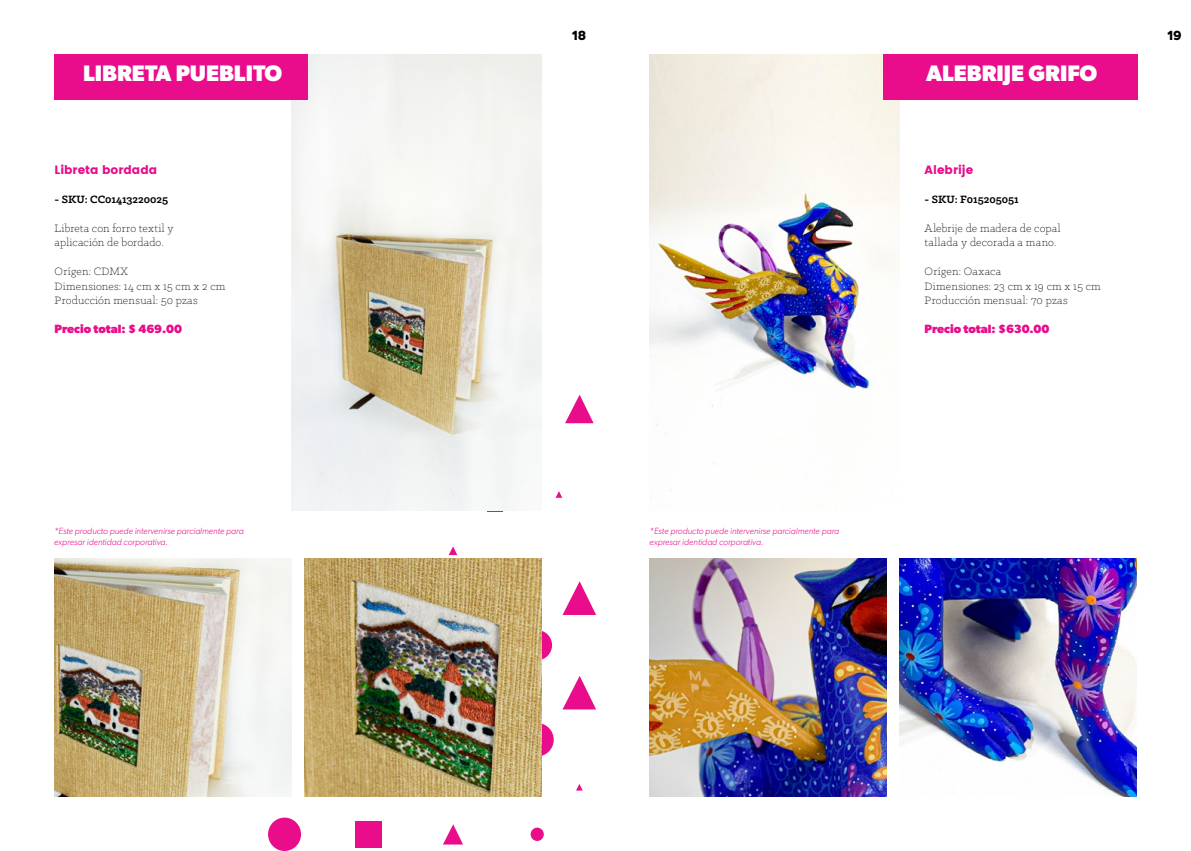
<style>
.page{position:relative;width:1191px;height:851px;background:#fff}
.page>*{position:absolute;margin:0;border:0;box-sizing:border-box;transform-origin:0 0}
.t1{font:700 22.5px "Gibson";color:#fff}
.t2{font:800 13.5px "AXIS";color:#000}
.t3{font:300 12px/14.4px "Klinic Slab";letter-spacing:.015em;color:#000}
.t4{font:700 12px "Gibson";color:#e90c8b}
.t5{font:700 12px "Klinic Slab";color:#000}
.t6{font:12px "Poppins";color:#e90c8b}
.t7{font:italic 300 9px/10.8px "Gibson";color:#e90c8b}
</style>
<div class="page">
<svg style="left:556px;top:491px;width:6px;height:6px"></svg>
<svg style="left:449px;top:546px;width:8px;height:9px"></svg>
<svg style="left:522px;top:630px;width:30px;height:30px"></svg>
<svg style="left:521px;top:723px;width:33px;height:33px"></svg>
<div style="left:268px;top:817px;width:33px;height:33px;background:#e90c8b;border-radius:50%"></div>
<div style="left:355px;top:820px;width:27px;height:27px;background:#e90c8b"></div>
<svg style="left:443px;top:824px;width:20px;height:20px"></svg>
<div style="left:530px;top:827px;width:14px;height:13px;background:#e90c8b;border-radius:50%"></div>
<svg style="left:565px;top:394px;width:28px;height:29px"></svg>
<div style="left:487px;top:495px;width:16px;height:16px;background:#f6f7f8"></div>
<svg style="left:562px;top:581px;width:34px;height:34px"></svg>
<svg style="left:562px;top:676px;width:34px;height:33px"></svg>
<svg style="left:576px;top:784px;width:6px;height:6px"></svg>
<img style="left:291px;top:54px;width:250px;height:456px">
<img style="left:54px;top:558px;width:237px;height:238px">
<img style="left:304px;top:558px;width:237px;height:238px">
<div style="left:54px;top:54px;width:254px;height:45px;background:#e90c8b"></div>
<img style="left:649px;top:54px;width:250px;height:437px">
<img style="left:649px;top:558px;width:238px;height:238px">
<img style="left:899px;top:558px;width:237px;height:238px">
<div style="left:883px;top:54px;width:254px;height:45px;background:#e90c8b"></div>
<p class="t2" style="left:572px;top:26px;width:16px">18</p>
<p class="t2" style="left:1167px;top:26px;width:16px">19</p>
<h1 class="t1" style="left:83px;top:60px;width:200px">LIBRETA PUEBLITO</h1>
<h1 class="t1" style="left:925px;top:60px;width:200px">CRÁNEO HUICHOL</h1>
<h1 class="t1" style="left:926px;top:60px;width:173px">ALEBRIJE GRIFO</h1>
<p class="t6" style="left:55px;top:163px;width:104px">Libreta bordada</p>
<p class="t5" style="left:55px;top:191px;width:115px">- SKU: CC01413220025</p>
<p class="t3" style="left:55px;top:220px;width:120px">Libreta con forro textil y aplicación de bordado.</p>
<p class="t3" style="left:55px;top:264px;width:172px">Orígen: CDMX<br>Dimensiones: 14 cm x 15 cm x 2 cm<br>Producción mensual: 50 pzas</p>
<p class="t4" style="left:55px;top:321px;width:129px">Precio total: $ 469.00</p>
<p class="t6" style="left:924px;top:163px;width:50px">Alebrije</p>
<p class="t5" style="left:924px;top:191px;width:96px">- SKU: F015205051</p>
<p class="t3" style="left:924px;top:220px;width:137px">Alebrije de madera de copal tallada y decorada a mano.</p>
<p class="t3" style="left:924px;top:264px;width:178px">Orígen: Oaxaca<br>Dimensiones: 23 cm x 19 cm x 15 cm<br>Producción mensual: 70 pzas</p>
<p class="t4" style="left:924px;top:321px;width:126px">Precio total: $630.00</p>
<p class="t7" style="left:54px;top:525px;width:191px">*Este producto puede intervenirse parcialmente para expresar identidad corporativa.</p>
<p class="t7" style="left:649px;top:525px;width:191px">*Este producto puede intervenirse parcialmente para expresar identidad corporativa.</p>
</div>
